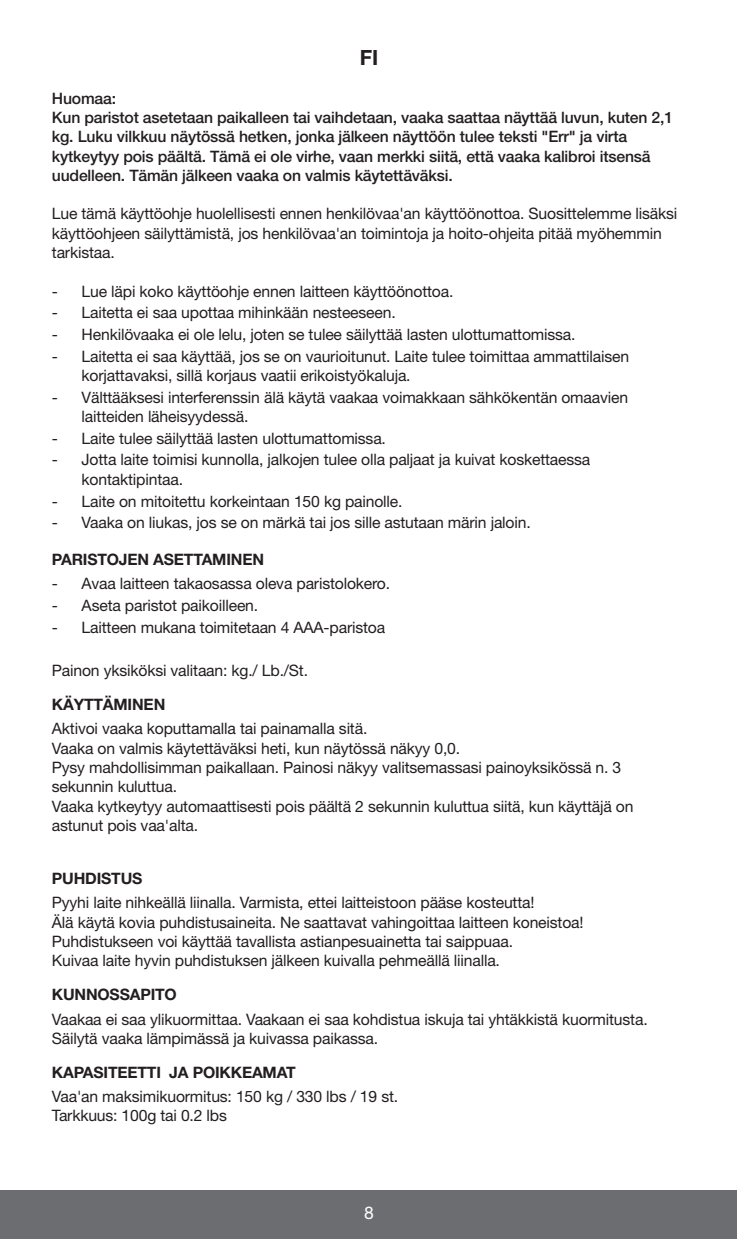
<style>
.page{position:relative;width:737px;height:1239px;background:#fff}
.page>*{position:absolute;margin:0;border:0;box-sizing:border-box;transform-origin:0 0}
.t1{font:700 21px "Helvetica Neue";color:#231f20}
.t2{font:17.5px "Helvetica Neue";color:#fff}
.t3{font:15.75px/19.2px "Helvetica Neue";letter-spacing:-.01em;color:#231f20}
.t4{font:500 15.75px/19.2px "Helvetica Neue";letter-spacing:-.01em;color:#231f20}
.t5{font:700 15.75px "Helvetica Neue";letter-spacing:-.01em;color:#231f20}
</style>
<div class="page">
<div style="left:0;top:1190px;width:737px;height:48px;background:#6c6d70"></div>
<h1 class="t1" style="left:360px;top:50px;width:20px">FI</h1>
<p class="t4" style="left:52px;top:90px;width:623px">Huomaa:<br>Kun paristot asetetaan paikalleen tai vaihdetaan, vaaka saattaa näyttää luvun, kuten 2,1 kg. Luku vilkkuu näytössä hetken, jonka jälkeen näyttöön tulee teksti "Err" ja virta kytkeytyy pois päältä. Tämä ei ole virhe, vaan merkki siitä, että vaaka kalibroi itsensä uudelleen. Tämän jälkeen vaaka on valmis käytettäväksi.</p>
<p class="t3" style="left:52px;top:206px;width:627px">Lue tämä käyttöohje huolellisesti ennen henkilövaa'an käyttöönottoa. Suosittelemme lisäksi käyttöohjeen säilyttämistä, jos henkilövaa'an toimintoja ja hoito-ohjeita pitää myöhemmin tarkistaa.</p>
<p class="t3" style="left:52px;top:283px;width:403px">- Lue läpi koko käyttöohje ennen laitteen käyttöönottoa.</p>
<p class="t3" style="left:52px;top:304px;width:345px">- Laitetta ei saa upottaa mihinkään nesteeseen.</p>
<p class="t3" style="left:52px;top:326px;width:525px">- Henkilövaaka ei ole lelu, joten se tulee säilyttää lasten ulottumattomissa.</p>
<p class="t3" style="left:82px;top:348px;width:549px;text-indent:-30px">- Laitetta ei saa käyttää, jos se on vaurioitunut. Laite tulee toimittaa ammattilaisen korjattavaksi, sillä korjaus vaatii erikoistyökaluja.</p>
<p class="t3" style="left:82px;top:389px;width:548px;text-indent:-30px">- Välttääksesi interferenssin älä käytä vaakaa voimakkaan sähkökentän omaavien laitteiden läheisyydessä.</p>
<p class="t3" style="left:52px;top:430px;width:335px">- Laite tulee säilyttää lasten ulottumattomissa.</p>
<p class="t3" style="left:82px;top:452px;width:510px;text-indent:-30px">- Jotta laite toimisi kunnolla, jalkojen tulee olla paljaat ja kuivat koskettaessa kontaktipintaa.</p>
<p class="t3" style="left:52px;top:492px;width:352px">- Laite on mitoitettu korkeintaan 150 kg painolle.</p>
<p class="t3" style="left:52px;top:514px;width:480px">- Vaaka on liukas, jos se on märkä tai jos sille astutaan märin jaloin.</p>
<p class="t5" style="left:52px;top:553px;width:214px">PARISTOJEN ASETTAMINEN</p>
<p class="t3" style="left:52px;top:575px;width:340px">- Avaa laitteen takaosassa oleva paristolokero.</p>
<p class="t3" style="left:52px;top:597px;width:208px">- Aseta paristot paikoilleen.</p>
<p class="t3" style="left:52px;top:619px;width:335px">- Laitteen mukana toimitetaan 4 AAA-paristoa</p>
<p class="t3" style="left:52px;top:662px;width:258px">Painon yksiköksi valitaan: kg./ Lb./St.</p>
<p class="t5" style="left:52px;top:699px;width:115px">KÄYTTÄMINEN</p>
<p class="t3" style="left:52px;top:720px;width:583px">Aktivoi vaaka koputtamalla tai painamalla sitä.<br>Vaaka on valmis käytettäväksi heti, kun näytössä näkyy 0,0.<br>Pysy mahdollisimman paikallaan. Painosi näkyy valitsemassasi painoyksikössä n. 3 sekunnin kuluttua.<br>Vaaka kytkeytyy automaattisesti pois päältä 2 sekunnin kuluttua siitä, kun käyttäjä on astunut pois vaa'alta.</p>
<p class="t5" style="left:52px;top:872px;width:92px">PUHDISTUS</p>
<p class="t3" style="left:52px;top:894px;width:533px">Pyyhi laite nihkeällä liinalla. Varmista, ettei laitteistoon pääse kosteutta!<br>Älä käytä kovia puhdistusaineita. Ne saattavat vahingoittaa laitteen koneistoa!<br>Puhdistukseen voi käyttää tavallista astianpesuainetta tai saippuaa.<br>Kuivaa laite hyvin puhdistuksen jälkeen kuivalla pehmeällä liinalla.</p>
<p class="t5" style="left:52px;top:988px;width:126px">KUNNOSSAPITO</p>
<p class="t3" style="left:52px;top:1010px;width:597px">Vaakaa ei saa ylikuormittaa. Vaakaan ei saa kohdistua iskuja tai yhtäkkistä kuormitusta.<br>Säilytä vaaka lämpimässä ja kuivassa paikassa.</p>
<p class="t5" style="left:52px;top:1066px;width:245px">KAPASITEETTI JA POIKKEAMAT</p>
<p class="t3" style="left:52px;top:1088px;width:348px">Vaa'an maksimikuormitus: 150 kg / 330 lbs / 19 st.<br>Tarkkuus: 100g tai 0.2 lbs</p>
<p class="t2" style="left:364px;top:1206px;width:11px">8</p>
</div>
